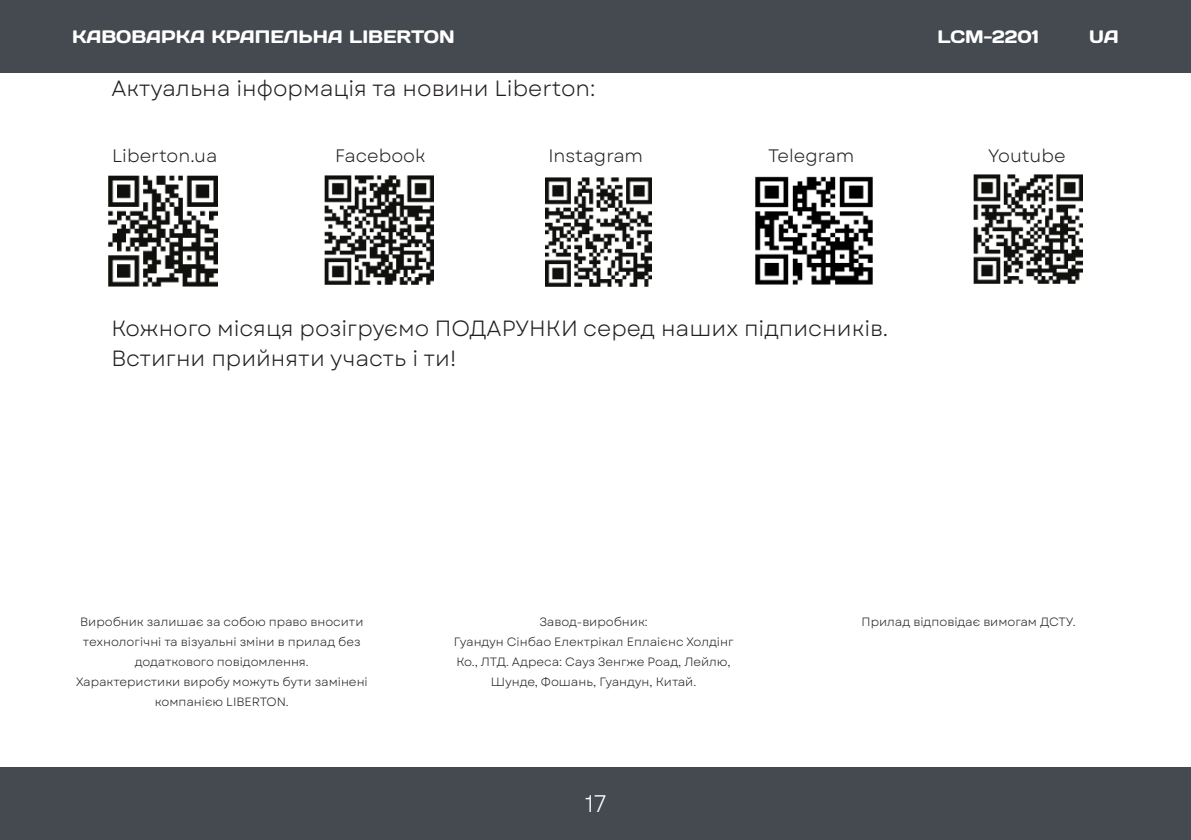
<style>
.page{position:relative;width:1191px;height:840px;background:#fff}
.page>*{position:absolute;margin:0;border:0;box-sizing:border-box;transform-origin:0 0}
.t1{font:24px "Garet";color:#fff}
.No_Spacing{font:22px "Garet";color:#231f20}
.t2{font:18px "Garet";color:#231f20}
.t3{font:18px "Days One";color:#fff}
.No_Spacing-2{font:12px/20px "Garet";color:#231f20;text-align:center}
</style>
<div class="page">
<img style="left:108px;top:176px;width:110px;height:110px">
<img style="left:324px;top:175px;width:110px;height:110px">
<img style="left:545px;top:177px;width:107px;height:109px">
<img style="left:755px;top:176px;width:118px;height:109px">
<img style="left:974px;top:174px;width:108px;height:109px">
<div style="left:0;top:0;width:1191px;height:72px;background:#444a50"></div>
<div style="left:0;top:767px;width:1191px;height:72px;background:#444a50"></div>
<p class="t3" style="left:72px;top:25px;width:384px">КАВОВАРКА КРАПЕЛЬНА LIBERTON</p>
<p class="t3" style="left:937px;top:25px;width:103px">LCM-2201</p>
<p class="t3" style="left:1089px;top:25px;width:31px">UA</p>
<p class="No_Spacing" style="left:111px;top:74px;width:485px">Актуальна інформація та новини Liberton:</p>
<p class="t2" style="left:112px;top:145px;width:107px">Liberton.ua</p>
<p class="t2" style="left:335px;top:145px;width:92px">Facebook</p>
<p class="t2" style="left:548px;top:145px;width:96px">Instagram</p>
<p class="t2" style="left:768px;top:145px;width:88px">Telegram</p>
<p class="t2" style="left:988px;top:145px;width:79px">Youtube</p>
<p class="No_Spacing" style="left:111px;top:314px;width:778px">Кожного місяця розігруємо ПОДАРУНКИ серед наших підписників.</p>
<p class="No_Spacing" style="left:111px;top:344px;width:347px">Встигни прийняти участь і ти!</p>
<p class="No_Spacing-2" style="left:80px;top:612px;width:285px">Виробник залишає за собою право вносити технологічні та візуальні зміни в прилад без додаткового повідомлення.</p>
<p class="No_Spacing-2" style="left:76px;top:672px;width:293px">Характеристики виробу можуть бути замінені компанією LIBERTON.</p>
<p class="No_Spacing-2" style="left:539px;top:611px;width:110px">Завод-виробник:</p>
<p class="No_Spacing-2" style="left:454px;top:631px;width:281px">Гуандун Сінбао Електрікал Еплаієнс Холдінг<br>Ко., ЛТД. Адреса: Сауз Зенгже Роад, Лейлю,<br>Шунде, Фошань, Гуандун, Китай.</p>
<p class="t1" style="left:585px;top:789px;width:23px">17</p>
<p class="No_Spacing-2" style="left:861px;top:612px;width:216px">Прилад відповідає вимогам ДСТУ.</p>
</div>
